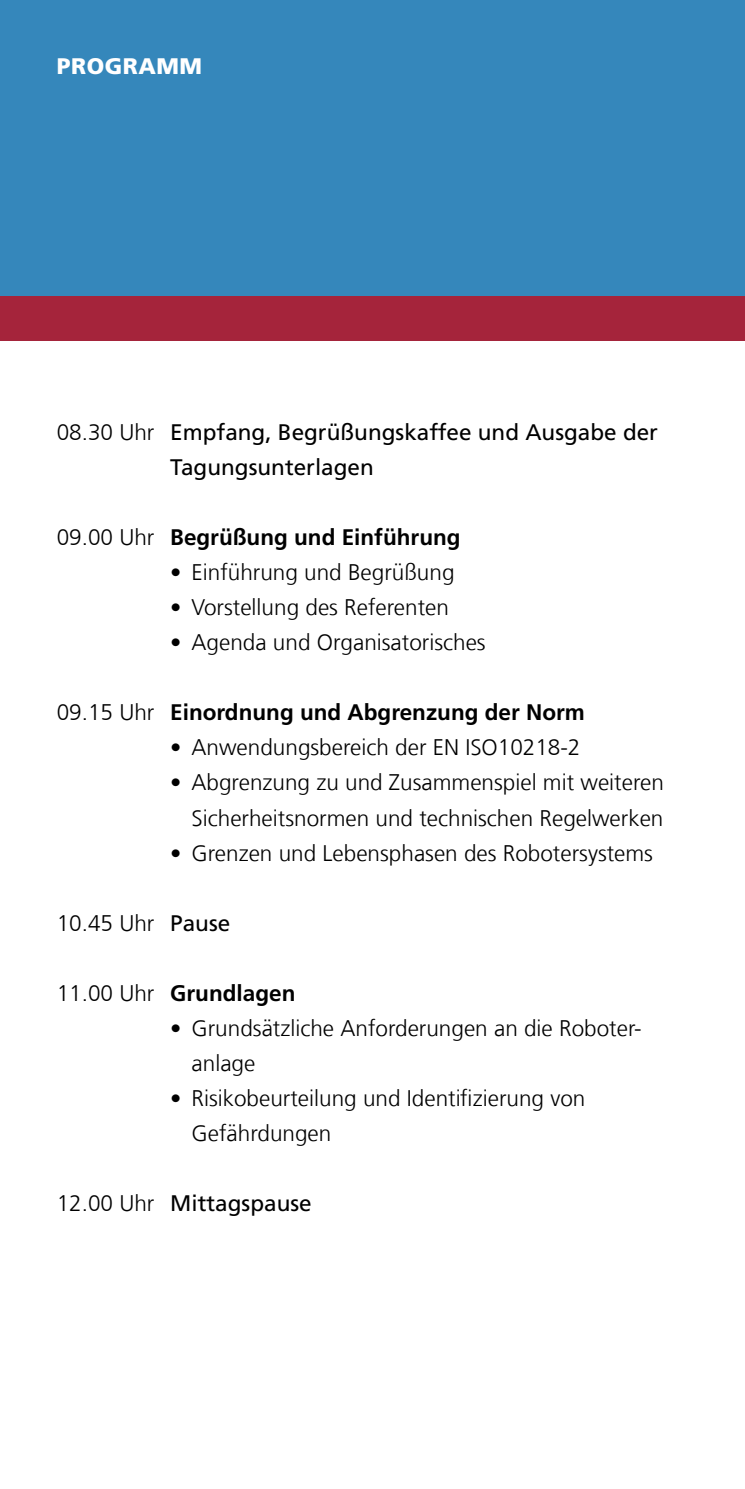
<style>
.page{position:relative;width:745px;height:1489px;background:#fff}
.page>*{position:absolute;margin:0;border:0;box-sizing:border-box;transform-origin:0 0}
.t1{font:300 22.5px/35px "Frutiger LT Com";color:#000}
.t2{font:700 22.5px "Frutiger LT Com";color:#000}
.t3{font:22.5px/35px "Frutiger LT Com";color:#000}
.t4{font:900 22.5px "Frutiger LT Com";letter-spacing:.025em;color:#fff}
.s1{font-weight:300}
.s2{font-weight:400}
</style>
<div class="page">
<div style="left:0;top:0;width:744px;height:340px;background:#3587bb"></div>
<div style="left:0;top:296px;width:744px;height:44px;background:#a5243b"></div>
<hr style="left:744px;top:296px;width:1px;height:44px;background:#a5243b">
<p class="t4" style="left:57px;top:52px;width:147px">PROGRAMM</p>
<p class="t3" style="left:170px;top:415px;width:489px;text-indent:-113px"><span class="s1">08.30 Uhr</span> Empfang, Begrüßungskaffee und Ausgabe der<br>Tagungsunterlagen</p>
<p class="t2" style="left:57px;top:524px;width:405px"><span class="s1">09.00 Uhr</span> Begrüßung und Einführung</p>
<p class="t1" style="left:170px;top:555px;width:285px">• Einführung und Begrüßung</p>
<p class="t1" style="left:170px;top:590px;width:280px">• Vorstellung des Referenten</p>
<p class="t1" style="left:170px;top:625px;width:317px">• Agenda und Organisatorisches</p>
<p class="t2" style="left:57px;top:699px;width:529px"><span class="s1">09.15 Uhr</span> Einordnung und Abgrenzung der Norm</p>
<p class="t1" style="left:170px;top:730px;width:411px">• Anwendungsbereich der EN ISO10218-2</p>
<p class="t1" style="left:170px;top:765px;width:495px;text-align:right">• Abgrenzung zu und Zusammenspiel mit weiteren<br>Sicherheitsnormen und technischen Regelwerken</p>
<p class="t1" style="left:170px;top:835px;width:484px">• Grenzen und Lebensphasen des Robotersystems</p>
<p class="t1" style="left:57px;top:905px;width:175px">10.45 Uhr <span class="s2">Pause</span></p>
<p class="t2" style="left:57px;top:979px;width:240px"><span class="s1">11.00 Uhr</span> Grundlagen</p>
<p class="t1" style="left:191px;top:1010px;width:451px;text-indent:-21px">• Grundsätzliche Anforderungen an die Roboter&shy;anlage</p>
<p class="t1" style="left:191px;top:1080px;width:395px;text-indent:-21px">• Risikobeurteilung und Identifizierung von<br>Gefährdungen</p>
<p class="t3" style="left:57px;top:1185px;width:256px"><span class="s1">12.00 Uhr</span> Mittagspause</p>
</div>
